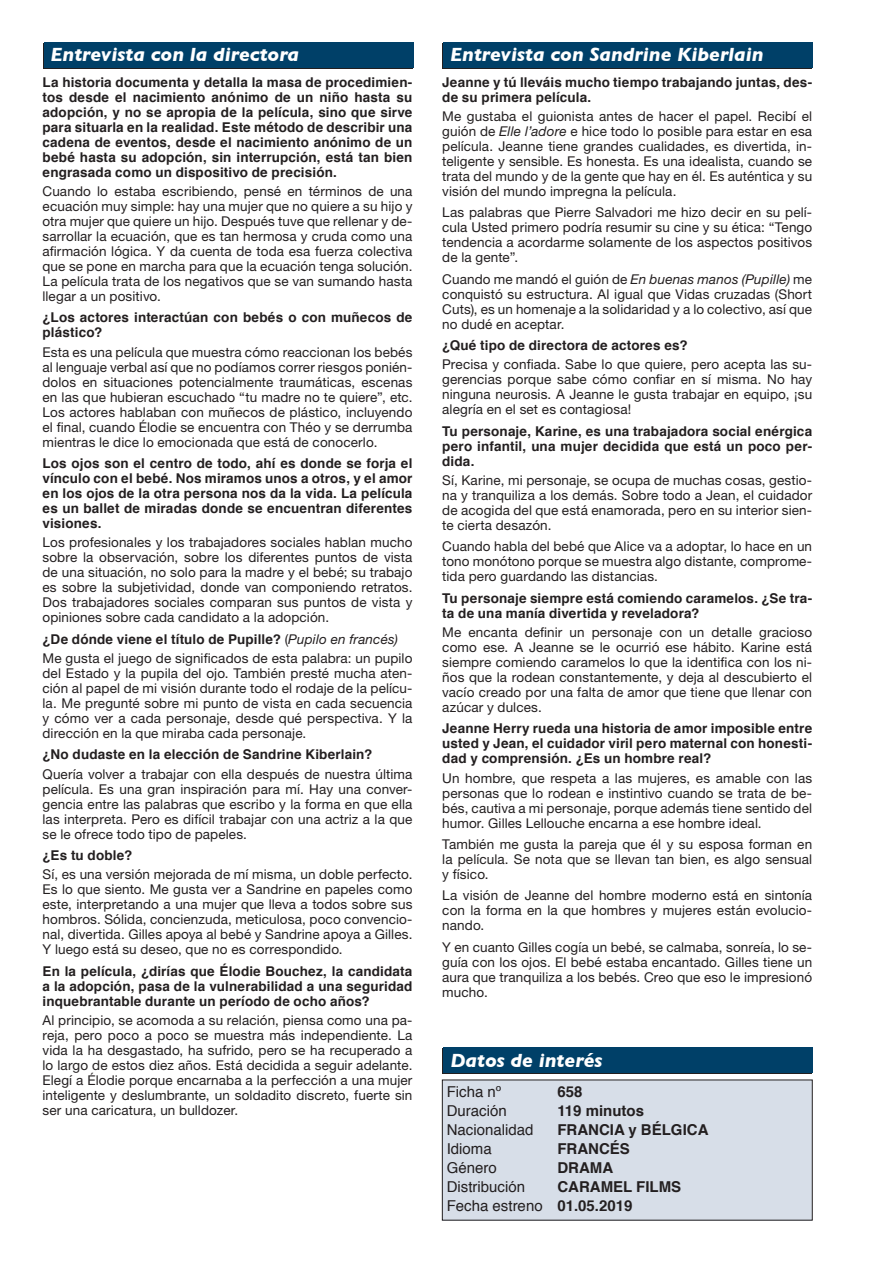
<style>
.page{position:relative;width:893px;height:1263px;background:#fff}
.page>*{position:absolute;margin:0;border:0;box-sizing:border-box;transform-origin:0 0}
.t1{font:italic 700 19.5px "Gill Sans";color:#fff}
.t2{font:15px "Helvetica";color:#231f20}
.t3{font:700 15px "Helvetica";color:#231f20}
.t4{font:13.5px/15px "Helvetica Neue";letter-spacing:.01em;color:#231f20;text-align:justify}
.t5{font:700 13.5px/15px "Helvetica";letter-spacing:.01em;color:#231f20;text-align:justify}
.s1{font-family:"Helvetica Neue";font-weight:400}
.s2{font-family:"Helvetica Neue";font-weight:400;font-style:italic}
.s3{font-style:italic}
.s4{font-weight:700}
</style>
<div class="page">
<div style="left:43px;top:44px;width:369px;height:25px;background:#231f20"></div>
<div style="left:44px;top:43px;width:370px;height:25px;background:#004068"></div>
<div style="left:442px;top:1049px;width:370px;height:25px;background:#231f20"></div>
<div style="left:443px;top:1048px;width:370px;height:25px;background:#004068"></div>
<div style="left:442px;top:1080px;width:370px;height:140px;background:#d7dee8"></div>
<div style="left:442px;top:44px;width:370px;height:25px;background:#231f20"></div>
<div style="left:443px;top:43px;width:370px;height:25px;background:#004068"></div>
<p class="t1" style="left:51px;top:43px;width:250px">Entrevista con la directora</p>
<p class="t5" style="left:43px;top:75px;width:371px">La historia documenta y detalla la masa de procedimien&shy;tos desde el nacimiento anónimo de un niño hasta su adopción, y no se apropia de la película, sino que sirve para situarla en la realidad. Este método de describir una cadena de eventos, desde el nacimiento anónimo de un bebé hasta su adopción, sin interrupción, está tan bien engrasada como un dispositivo de precisión.</p>
<p class="t4" style="left:43px;top:183px;width:371px">Cuando lo estaba escribiendo, pensé en términos de una ecuación muy simple: hay una mujer que no quiere a su hijo y otra mujer que quiere un hijo. Después tuve que rellenar y de&shy;sarrollar la ecuación, que es tan hermosa y cruda como una afirmación lógica. Y da cuenta de toda esa fuerza colectiva que se pone en marcha para que la ecuación tenga solución.<br>La película trata de los negativos que se van sumando hasta llegar a un positivo.</p>
<p class="t5" style="left:43px;top:310px;width:371px">¿Los actores interactúan con bebés o con muñecos de plástico?</p>
<p class="t4" style="left:43px;top:344px;width:371px">Esta es una película que muestra cómo reaccionan los bebés al lenguaje verbal así que no podíamos correr riesgos ponién&shy;dolos en situaciones potencialmente traumáticas, escenas en las que hubieran escuchado “tu madre no te quiere”, etc.<br>Los actores hablaban con muñecos de plástico, incluyendo el final, cuando Élodie se encuentra con Théo y se derrumba mientras le dice lo emocionada que está de conocerlo.</p>
<p class="t5" style="left:43px;top:456px;width:371px">Los ojos son el centro de todo, ahí es donde se forja el vínculo con el bebé. Nos miramos unos a otros, y el amor en los ojos de la otra persona nos da la vida. La película es un ballet de miradas donde se encuentran diferentes visiones.</p>
<p class="t4" style="left:43px;top:535px;width:371px">Los profesionales y los trabajadores sociales hablan mucho sobre la observación, sobre los diferentes puntos de vista de una situación, no solo para la madre y el bebé; su trabajo es sobre la subjetividad, donde van componiendo retratos.<br>Dos trabajadores sociales comparan sus puntos de vista y opiniones sobre cada candidato a la adopción.</p>
<p class="t5" style="left:43px;top:631px;width:357px">¿De dónde viene el título de Pupille? <span class="s1">(</span><span class="s2">Pupilo en francés)</span></p>
<p class="t4" style="left:43px;top:650px;width:371px">Me gusta el juego de significados de esta palabra: un pupilo del Estado y la pupila del ojo. También presté mucha aten&shy;ción al papel de mi visión durante todo el rodaje de la pelícu&shy;la. Me pregunté sobre mi punto de vista en cada secuencia y cómo ver a cada personaje, desde qué perspectiva. Y la dirección en la que miraba cada personaje.</p>
<p class="t5" style="left:43px;top:747px;width:331px">¿No dudaste en la elección de Sandrine Kiberlain?</p>
<p class="t4" style="left:43px;top:766px;width:371px">Quería volver a trabajar con ella después de nuestra última película. Es una gran inspiración para mí. Hay una conver&shy;gencia entre las palabras que escribo y la forma en que ella las interpreta. Pero es difícil trabajar con una actriz a la que se le ofrece todo tipo de papeles.</p>
<p class="t5" style="left:43px;top:848px;width:91px">¿Es tu doble?</p>
<p class="t4" style="left:43px;top:867px;width:371px">Sí, es una versión mejorada de mí misma, un doble perfecto.<br>Es lo que siento. Me gusta ver a Sandrine en papeles como este, interpretando a una mujer que lleva a todos sobre sus hombros. Sólida, concienzuda, meticulosa, poco convencio&shy;nal, divertida. Gilles apoya al bebé y Sandrine apoya a Gilles.<br>Y luego está su deseo, que no es correspondido.</p>
<p class="t5" style="left:43px;top:963px;width:371px">En la película, ¿dirías que Élodie Bouchez, la candidata a la adopción, pasa de la vulnerabilidad a una seguridad inquebrantable durante un período de ocho años?</p>
<p class="t4" style="left:43px;top:1012px;width:371px">Al principio, se acomoda a su relación, piensa como una pa&shy;reja, pero poco a poco se muestra más independiente. La vida la ha desgastado, ha sufrido, pero se ha recuperado a lo largo de estos diez años. Está decidida a seguir adelante.<br>Elegí a Élodie porque encarnaba a la perfección a una mujer inteligente y deslumbrante, un soldadito discreto, fuerte sin ser una caricatura, un bulldozer.</p>
<p class="t1" style="left:450px;top:43px;width:315px">Entrevista con Sandrine Kiberlain</p>
<p class="t5" style="left:442px;top:75px;width:371px">Jeanne y tú lleváis mucho tiempo trabajando juntas, des&shy;de su primera película.</p>
<p class="t4" style="left:442px;top:108px;width:371px">Me gustaba el guionista antes de hacer el papel. Recibí el guión de <span class="s3">Elle l’adore</span> e hice todo lo posible para estar en esa película. Jeanne tiene grandes cualidades, es divertida, in&shy;teligente y sensible. Es honesta. Es una idealista, cuando se trata del mundo y de la gente que hay en él. Es auténtica y su visión del mundo impregna la película.</p>
<p class="t4" style="left:442px;top:205px;width:371px">Las palabras que Pierre Salvadori me hizo decir en su pelí&shy;cula Usted primero podría resumir su cine y su ética: “Tengo tendencia a acordarme solamente de los aspectos positivos de la gente”.</p>
<p class="t4" style="left:442px;top:271px;width:371px">Cuando me mandó el guión de <span class="s3">En buenas manos (Pupille)</span> me conquistó su estructura. Al igual que Vidas cruzadas (Short Cuts), es un homenaje a la solidaridad y a lo colectivo, así que no dudé en aceptar.</p>
<p class="t5" style="left:442px;top:338px;width:247px">¿Qué tipo de directora de actores es?</p>
<p class="t4" style="left:442px;top:357px;width:371px">Precisa y confiada. Sabe lo que quiere, pero acepta las su&shy;gerencias porque sabe cómo confiar en sí misma. No hay ninguna neurosis. A Jeanne le gusta trabajar en equipo, ¡su alegría en el set es contagiosa!</p>
<p class="t5" style="left:442px;top:424px;width:371px">Tu personaje, Karine, es una trabajadora social enérgica pero infantil, una mujer decidida que está un poco per&shy;dida.</p>
<p class="t4" style="left:442px;top:472px;width:371px">Sí, Karine, mi personaje, se ocupa de muchas cosas, gestio&shy;na y tranquiliza a los demás. Sobre todo a Jean, el cuidador de acogida del que está enamorada, pero en su interior sien&shy;te cierta desazón.</p>
<p class="t4" style="left:442px;top:539px;width:371px">Cuando habla del bebé que Alice va a adoptar, lo hace en un tono monótono porque se muestra algo distante, comprome&shy;tida pero guardando las distancias.</p>
<p class="t5" style="left:442px;top:591px;width:371px">Tu personaje siempre está comiendo caramelos. ¿Se tra&shy;ta de una manía divertida y reveladora?</p>
<p class="t4" style="left:442px;top:624px;width:371px">Me encanta definir un personaje con un detalle gracioso como ese. A Jeanne se le ocurrió ese hábito. Karine está siempre comiendo caramelos lo que la identifica con los ni&shy;ños que la rodean constantemente, y deja al descubierto el vacío creado por una falta de amor que tiene que llenar con azúcar y dulces.</p>
<p class="t5" style="left:442px;top:721px;width:371px">Jeanne Herry rueda una historia de amor imposible entre usted y Jean, el cuidador viril pero maternal con honesti&shy;dad y comprensión. ¿Es un hombre real?</p>
<p class="t4" style="left:442px;top:770px;width:371px">Un hombre, que respeta a las mujeres, es amable con las personas que lo rodean e instintivo cuando se trata de be&shy;bés, cautiva a mi personaje, porque además tiene sentido del humor. Gilles Lellouche encarna a ese hombre ideal.</p>
<p class="t4" style="left:442px;top:836px;width:371px">También me gusta la pareja que él y su esposa forman en la película. Se nota que se llevan tan bien, es algo sensual y físico.</p>
<p class="t4" style="left:442px;top:888px;width:371px">La visión de Jeanne del hombre moderno está en sintonía con la forma en la que hombres y mujeres están evolucio&shy;nando.</p>
<p class="t4" style="left:442px;top:939px;width:371px">Y en cuanto Gilles cogía un bebé, se calmaba, sonreía, lo se&shy;guía con los ojos. El bebé estaba encantado. Gilles tiene un aura que tranquiliza a los bebés. Creo que eso le impresionó mucho.</p>
<p class="t1" style="left:450px;top:1048px;width:154px">Datos de interés</p>
<p class="t2" style="left:447px;top:1080px;width:56px">Ficha nº</p>
<p class="t3" style="left:557px;top:1079px;width:27px">658</p>
<p class="t2" style="left:447px;top:1099px;width:62px">Duración</p>
<p class="t3" style="left:557px;top:1098px;width:88px">119 minutos</p>
<p class="t2" style="left:447px;top:1118px;width:88px">Nacionalidad</p>
<p class="t3" style="left:557px;top:1117px;width:153px">FRANCIA y BÉLGICA</p>
<p class="t2" style="left:447px;top:1137px;width:47px">Idioma</p>
<p class="t3" style="left:557px;top:1136px;width:74px">FRANCÉS</p>
<p class="t2" style="left:447px;top:1156px;width:52px">Género</p>
<p class="t3" style="left:557px;top:1155px;width:57px">DRAMA</p>
<p class="t2" style="left:447px;top:1175px;width:80px">Distribución</p>
<p class="t3" style="left:557px;top:1174px;width:125px">CARAMEL FILMS</p>
<p class="t2" style="left:447px;top:1194px;width:187px">Fecha estreno <span class="s4">01.05.2019</span></p>
</div>
